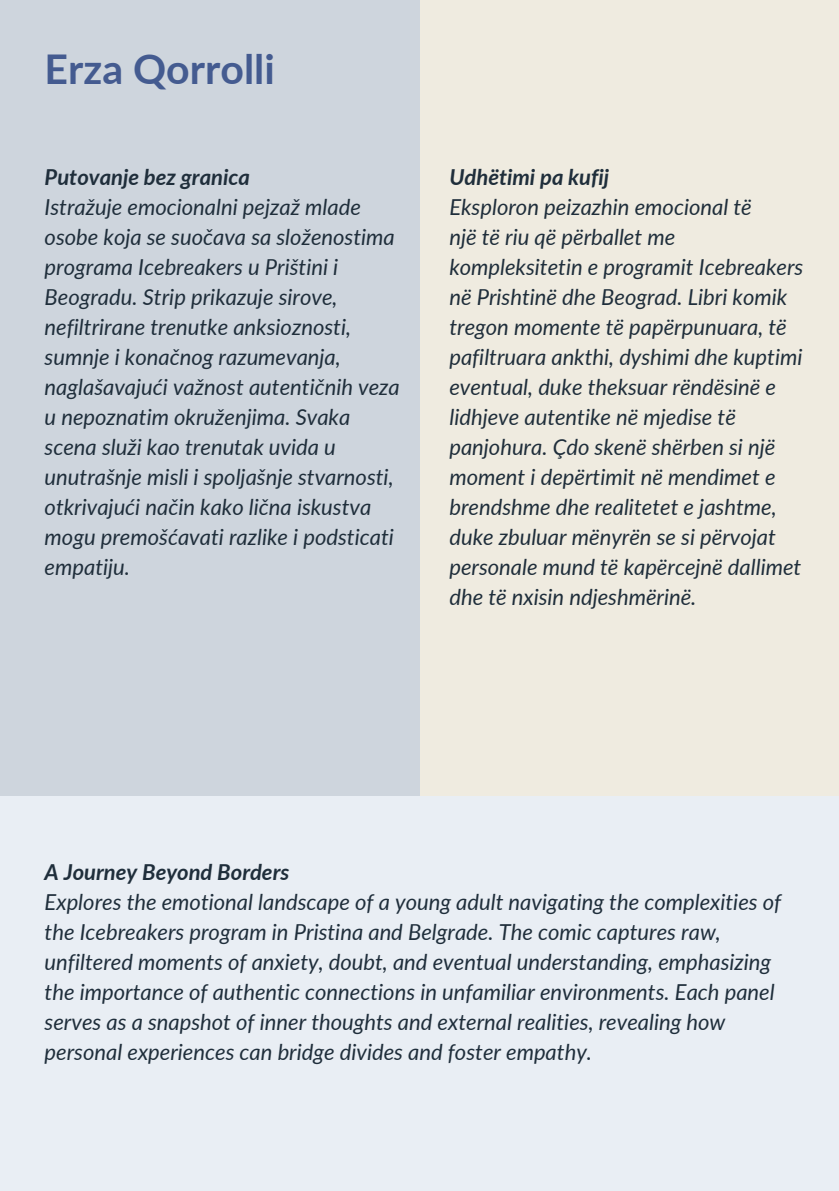
<style>
.page{position:relative;width:839px;height:1191px;background:#fff}
.page>*{position:absolute;margin:0;border:0;box-sizing:border-box;transform-origin:0 0}
.t1{font:700 41px "Lato";color:#445b90}
.t2{font:italic 22px/30px "Lato";color:#1f2e3b}
.t3{font:italic 700 22px "Lato";color:#1f2e3b}
</style>
<div class="page">
<div style="left:0;top:0;width:420px;height:814px;background:#ced5dd"></div>
<div style="left:420px;top:0;width:418px;height:814px;background:#efebe0"></div>
<div style="left:0;top:796px;width:838px;height:395px;background:#e9eef4"></div>
<p class="t1" style="left:45px;top:43px;width:232px">Erza Qorrolli</p>
<p class="t3" style="left:45px;top:163px;width:207px">Putovanje bez granica</p>
<p class="t2" style="left:45px;top:191px;width:357px">Istražuje emocionalni pejzaž mlade osobe koja se suočava sa složenostima programa Icebreakers u Prištini i Beogradu. Strip prikazuje sirove, nefiltrirane trenutke anksioznosti, sumnje i konačnog razumevanja, naglašavajući važnost autentičnih veza u nepoznatim okruženjima. Svaka scena služi kao trenutak uvida u unutrašnje misli i spoljašnje stvarnosti, otkrivajući način kako lična iskustva mogu premošćavati razlike i podsticati empatiju.</p>
<h1 class="t3" style="left:449px;top:163px;width:161px">Udhëtimi pa kufij</h1>
<p class="t2" style="left:449px;top:191px;width:304px">Eksploron peizazhin emocional të</p>
<p class="t2" style="left:449px;top:221px;width:355px">një të riu që përballet me kompleksitetin e programit Icebreakers në Prishtinë dhe Beograd. Libri komik tregon momente të papërpunuara, të pafiltruara ankthi, dyshimi dhe kuptimi eventual, duke theksuar rëndësinë e lidhjeve autentike në mjedise të panjohura. Çdo skenë shërben si një moment i depërtimit në mendimet e brendshme dhe realitetet e jashtme, duke zbuluar mënyrën se si përvojat personale mund të kapërcejnë dallimet dhe të nxisin ndjeshmërinë.</p>
<p class="t3" style="left:45px;top:858px;width:246px">A Journey Beyond Borders</p>
<p class="t2" style="left:45px;top:886px;width:738px">Explores the emotional landscape of a young adult navigating the complexities of the Icebreakers program in Pristina and Belgrade. The comic captures raw, unfiltered moments of anxiety, doubt, and eventual understanding, emphasizing the importance of authentic connections in unfamiliar environments. Each panel serves as a snapshot of inner thoughts and external realities, revealing how personal experiences can bridge divides and foster empathy.</p>
</div>
